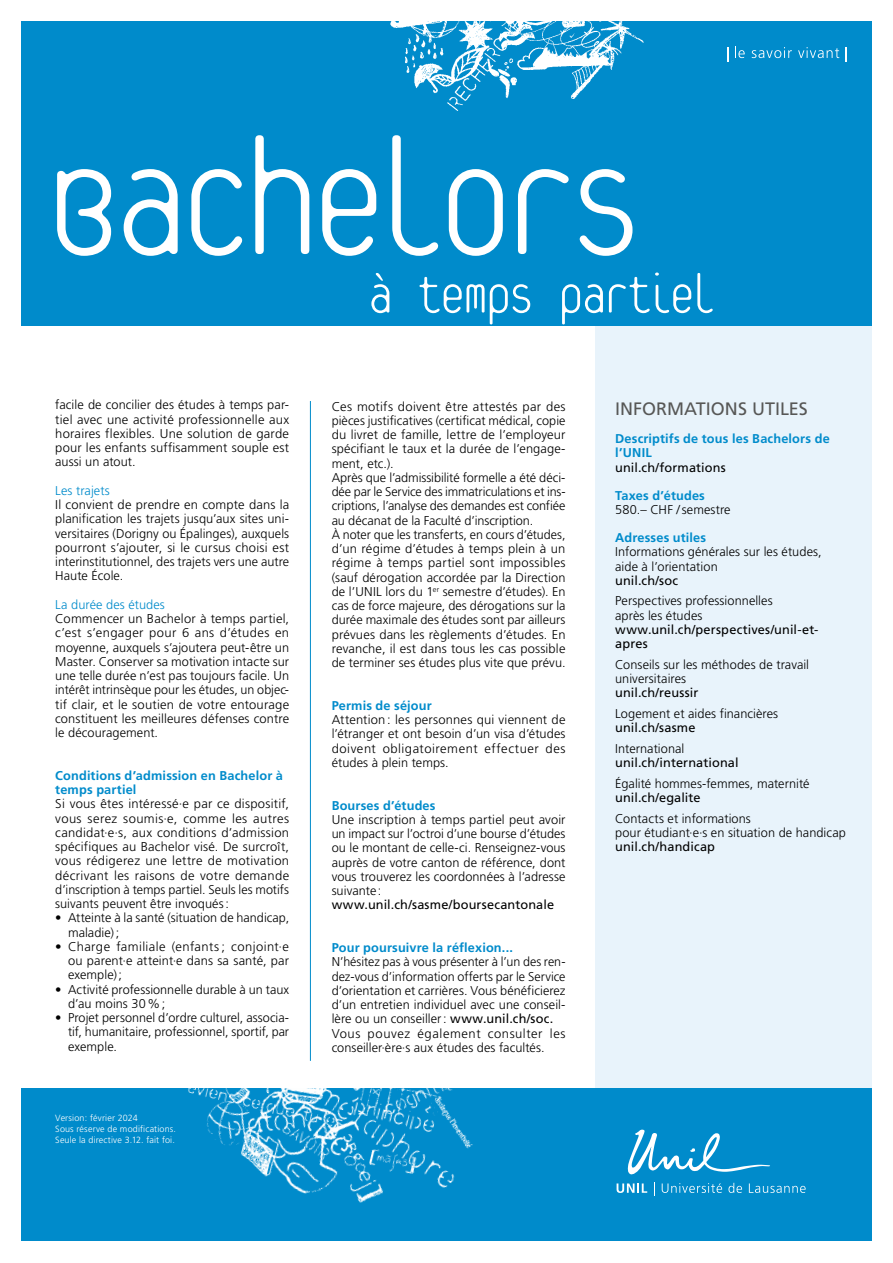
<style>
.page{position:relative;width:893px;height:1263px;background:#fff}
.page>*{position:absolute;margin:0;border:0;box-sizing:border-box;transform-origin:0 0}
.t1{font:100 180px "Platelet OT";letter-spacing:-.095em;color:#fff}
.t2{font:100 60px "Platelet OT";letter-spacing:-.085em;color:#fff}
.t3{font:18px "Frutiger LT Std";color:#575756}
.t4{font:300 12.75px/14.2px "Frutiger LT Std";letter-spacing:.005em;color:#000}
.t5{font:12.75px/14.2px "Frutiger LT Std";letter-spacing:.01em;color:#000}
.t6{font:700 12.75px/14.2px "Frutiger LT Std";letter-spacing:.01em;color:#008bcb}
.t7{font:300 12.75px "Frutiger LT Std";letter-spacing:.005em;color:#008bcb}
.t8{font:300 9px/10.8px "Frutiger LT Std";letter-spacing:.015em;color:#fff}
.s1{font-weight:400}
</style>
<div class="page">
<div style="left:595px;top:326px;width:277px;height:763px;background:#e8f3fb"></div>
<div style="left:21px;top:21px;width:851px;height:305px;background:#008bcb"></div>
<div style="left:21px;top:1089px;width:851px;height:152px;background:#008bcb"></div>
<img style="left:168px;top:1020px;width:336px;height:183px">
<img style="left:390px;top:21px;width:254px;height:90px">
<svg style="left:627px;top:1129px;width:143px;height:46px"></svg>
<svg style="left:617px;top:1183px;width:30px;height:10px"></svg>
<svg style="left:662px;top:1183px;width:60px;height:10px"></svg>
<svg style="left:728px;top:1183px;width:14px;height:10px"></svg>
<svg style="left:749px;top:1183px;width:57px;height:10px"></svg>
<svg style="left:727px;top:47px;width:1px;height:15px"></svg>
<svg style="left:735px;top:47px;width:10px;height:11px"></svg>
<svg style="left:752px;top:47px;width:40px;height:11px"></svg>
<svg style="left:798px;top:47px;width:41px;height:11px"></svg>
<svg style="left:845px;top:47px;width:1px;height:15px"></svg>
<hr style="left:310px;top:401px;width:1px;height:660px;background:#008bcb">
<h1 class="t1" style="left:43px;top:122px;width:606px">Bachelors</h1>
<h2 class="t2" style="left:367px;top:268px;width:353px">à temps partiel</h2>
<p class="t4" style="left:55px;top:398px;width:235px;text-align:justify">facile de concilier des études à temps par&shy;tiel avec une activité professionnelle aux horaires flexibles. Une solution de garde pour les enfants suffisamment souple est aussi un atout.</p>
<p class="t7" style="left:55px;top:483px;width:56px">Les trajets</p>
<p class="t4" style="left:55px;top:498px;width:235px;text-align:justify">Il convient de prendre en compte dans la planification les trajets jusqu’aux sites uni&shy;versitaires (Dorigny ou Épalinges), auxquels pourront s’ajouter, si le cursus choisi est interinstitutionnel, des trajets vers une autre Haute École.</p>
<p class="t7" style="left:55px;top:597px;width:111px">La durée des études</p>
<p class="t4" style="left:55px;top:612px;width:235px;text-align:justify">Commencer un Bachelor à temps partiel, c’est s’engager pour 6 ans d’études en moyenne, auxquels s’ajoutera peut-être un Master. Conserver sa motivation intacte sur une telle durée n’est pas toujours facile. Un intérêt intrinsèque pour les études, un objec&shy;tif clair, et le soutien de votre entourage constituent les meilleures défenses contre le découragement.</p>
<p class="t6" style="left:55px;top:768px;width:229px">Conditions d’admission en Bachelor à temps partiel</p>
<p class="t4" style="left:55px;top:797px;width:235px;text-align:justify">Si vous êtes intéressé·e par ce dispositif, vous serez soumis·e, comme les autres candidat·e·s, aux conditions d’admission spécifiques au Bachelor visé. De surcroît, vous rédigerez une lettre de motivation décrivant les raisons de votre demande d’inscription à temps partiel. Seuls les motifs suivants peuvent être invoqués:</p>
<p class="t4" style="left:68px;top:911px;width:223px;text-indent:-13px">• Atteinte à la santé (situation de handicap, maladie);</p>
<p class="t4" style="left:68px;top:939px;width:223px;text-align:justify;text-indent:-13px">• Charge familiale (enfants; conjoint·e ou parent·e atteint·e dans sa santé, par exemple);</p>
<p class="t4" style="left:68px;top:982px;width:223px;text-indent:-13px">• Activité professionnelle durable à un taux d’au moins 30%;</p>
<p class="t4" style="left:68px;top:1011px;width:223px;text-align:justify;text-indent:-13px">• Projet personnel d’ordre culturel, associa&shy;tif, humanitaire, professionnel, sportif, par exemple.</p>
<p class="t8" style="left:55px;top:1112px;width:122px">Version: février 2024<br>Sous réserve de modifications.<br>Seule la directive 3.12. fait foi.</p>
<p class="t4" style="left:332px;top:399px;width:235px">Ces motifs doivent être attestés par des pièces justificatives (certificat médical, copie du livret de famille, lettre de l’employeur spécifiant le taux et la durée de l’engage&shy;ment, etc.).<br>Après que l’admissibilité formelle a été déci&shy;dée par le Service des immatriculations et ins&shy;criptions, l’analyse des demandes est confiée au décanat de la Faculté d’inscription.<br>À noter que les transferts, en cours d’études, d’un régime d’études à temps plein à un régime à temps partiel sont impossibles (sauf dérogation accordée par la Direction de l’UNIL lors du 1<sup>er</sup> semestre d’études). En cas de force majeure, des dérogations sur la durée maximale des études sont par ailleurs prévues dans les règlements d’études. En revanche, il est dans tous les cas possible de terminer ses études plus vite que prévu.</p>
<p class="t6" style="left:332px;top:698px;width:102px">Permis de séjour</p>
<p class="t4" style="left:332px;top:713px;width:235px;text-align:justify">Attention : les personnes qui viennent de l’étranger et ont besoin d’un visa d’études doivent obligatoirement effectuer des études à plein temps.</p>
<p class="t6" style="left:332px;top:798px;width:105px">Bourses d’études</p>
<p class="t4" style="left:332px;top:812px;width:235px;text-align:justify">Une inscription à temps partiel peut avoir un impact sur l’octroi d’une bourse d’études ou le montant de celle-ci. Renseignez-vous auprès de votre canton de référence, dont vous trouverez les coordonnées à l’adresse suivante:</p>
<p class="t5" style="left:332px;top:898px;width:224px">www.unil.ch/sasme/boursecantonale</p>
<p class="t6" style="left:332px;top:941px;width:183px">Pour poursuivre la réflexion...</p>
<p class="t4" style="left:332px;top:955px;width:235px">N’hésitez pas à vous présenter à l’un des ren&shy;dez-vous d’information offerts par le Service d’orientation et carrières. Vous bénéficierez d’un entretien individuel avec une conseil&shy;lère ou un conseiller: <span class="s1">www.unil.ch/soc.<br></span>Vous pouvez également consulter les conseiller·ère·s aux études des facultés.</p>
<h3 class="t3" style="left:615px;top:398px;width:194px">INFORMATIONS UTILES</h3>
<p class="t6" style="left:615px;top:431px;width:216px">Descriptifs de tous les Bachelors de l’UNIL</p>
<p class="t5" style="left:615px;top:460px;width:112px">unil.ch/formations</p>
<p class="t6" style="left:615px;top:488px;width:91px">Taxes d’études</p>
<p class="t4" style="left:615px;top:502px;width:117px">580.– CHF /semestre</p>
<p class="t6" style="left:615px;top:530px;width:93px">Adresses utiles</p>
<p class="t4" style="left:615px;top:545px;width:208px">Informations générales sur les études, aide à l’orientation</p>
<p class="t5" style="left:615px;top:573px;width:64px">unil.ch/soc</p>
<p class="t4" style="left:615px;top:594px;width:159px">Perspectives professionnelles après les études</p>
<p class="t5" style="left:615px;top:622px;width:205px">www.unil.ch/perspectives/unil-et&shy;apres</p>
<p class="t4" style="left:615px;top:657px;width:195px">Conseils sur les méthodes de travail universitaires</p>
<p class="t5" style="left:615px;top:686px;width:85px">unil.ch/reussir</p>
<p class="t4" style="left:615px;top:707px;width:165px">Logement et aides financières</p>
<p class="t5" style="left:615px;top:721px;width:82px">unil.ch/sasme</p>
<p class="t4" style="left:615px;top:741px;width:71px">International</p>
<p class="t5" style="left:615px;top:756px;width:125px">unil.ch/international</p>
<p class="t4" style="left:615px;top:776px;width:196px">Égalité hommes-femmes, maternité</p>
<p class="t5" style="left:615px;top:790px;width:87px">unil.ch/egalite</p>
<p class="t4" style="left:615px;top:811px;width:232px">Contacts et informations<br>pour étudiant·e·s en situation de handicap</p>
<p class="t5" style="left:615px;top:840px;width:101px">unil.ch/handicap</p>
</div>
